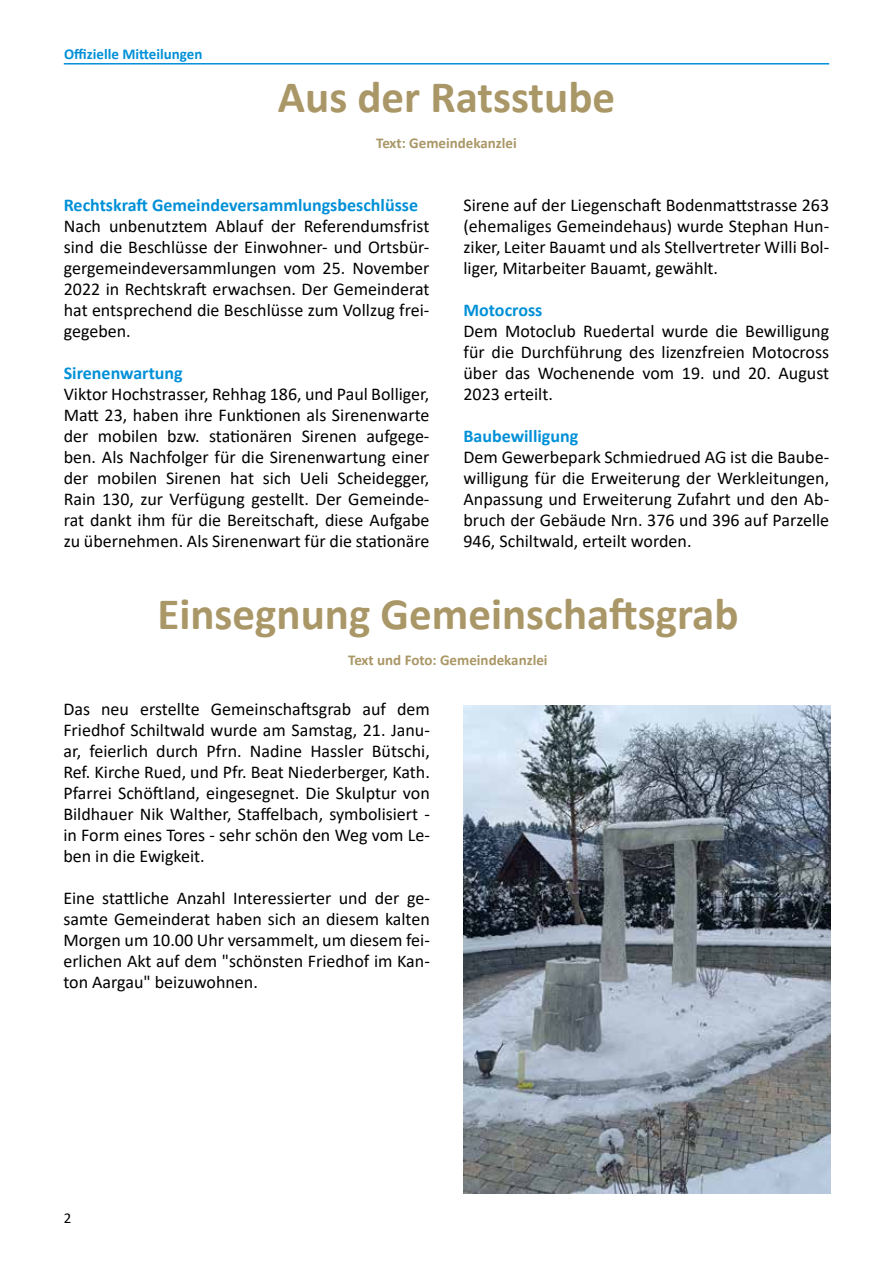
<style>
.page{position:relative;width:893px;height:1263px;background:#fff}
.page>*{position:absolute;margin:0;border:0;box-sizing:border-box;transform-origin:0 0}
.t1{font:700 45px "Calibri";color:#aa9767}
.t2{font:18px/21px "Calibri";color:#000;text-align:justify}
.t3{font:700 18px "Calibri";color:#0090d7}
.t4{font:700 15px "Calibri";color:#aa9767}
.t5{font:700 15px "Calibri";color:#0090d7}
.t6{font:15px "Calibri";color:#000}
</style>
<div class="page">
<hr style="left:64px;top:63px;width:765px;height:2px;background:#0090d7">
<img style="left:464px;top:705px;width:366px;height:489px">
<p class="t5" style="left:64px;top:44px;width:140px">Offizielle Mitteilungen</p>
<h1 class="t1" style="left:278px;top:65px;width:339px">Aus der Ratsstube</h1>
<p class="t4" style="left:376px;top:133px;width:142px">Text: Gemeindekanzlei</p>
<p class="t3" style="left:64px;top:192px;width:356px">Rechtskraft Gemeindeversammlungsbeschlüsse</p>
<p class="t2" style="left:64px;top:215px;width:367px">Nach unbenutztem Ablauf der Referendumsfrist sind die Beschlüsse der Einwohner- und Ortsbür&shy;gergemeindeversammlungen vom 25. November 2022 in Rechtskraft erwachsen. Der Gemeinderat hat entsprechend die Beschlüsse zum Vollzug frei&shy;gegeben.</p>
<p class="t3" style="left:64px;top:360px;width:121px">Sirenenwartung</p>
<p class="t2" style="left:64px;top:383px;width:367px">Viktor Hochstrasser, Rehhag 186, und Paul Bolliger, Matt 23, haben ihre Funktionen als Sirenenwarte der mobilen bzw. stationären Sirenen aufgege&shy;ben. Als Nachfolger für die Sirenenwartung einer der mobilen Sirenen hat sich Ueli Scheidegger, Rain 130, zur Verfügung gestellt. Der Gemeinde&shy;rat dankt ihm für die Bereitschaft, diese Aufgabe zu übernehmen. Als Sirenenwart für die stationäre</p>
<p class="t2" style="left:463px;top:194px;width:367px">Sirene auf der Liegenschaft Bodenmattstrasse 263 (ehemaliges Gemeindehaus) wurde Stephan Hun&shy;ziker, Leiter Bauamt und als Stellvertreter Willi Bol&shy;liger, Mitarbeiter Bauamt, gewählt.</p>
<p class="t3" style="left:463px;top:297px;width:80px">Motocross</p>
<p class="t2" style="left:463px;top:320px;width:367px">Dem Motoclub Ruedertal wurde die Bewilligung für die Durchführung des lizenzfreien Motocross über das Wochenende vom 19. und 20. August 2023 erteilt.</p>
<p class="t3" style="left:463px;top:423px;width:116px">Baubewilligung</p>
<p class="t2" style="left:463px;top:446px;width:367px">Dem Gewerbepark Schmiedrued AG ist die Baube&shy;willigung für die Erweiterung der Werkleitungen, Anpassung und Erweiterung Zufahrt und den Ab&shy;bruch der Gebäude Nrn. 376 und 396 auf Parzelle 946, Schiltwald, erteilt worden.</p>
<h1 class="t1" style="left:157px;top:582px;width:583px">Einsegnung Gemeinschaftsgrab</h1>
<p class="t4" style="left:348px;top:650px;width:201px">Text und Foto: Gemeindekanzlei</p>
<p class="t2" style="left:63px;top:698px;width:368px">Das neu erstellte Gemeinschaftsgrab auf dem Friedhof Schiltwald wurde am Samstag, 21. Janu&shy;ar, feierlich durch Pfrn. Nadine Hassler Bütschi, Ref. Kirche Rued, und Pfr. Beat Niederberger, Kath.<br>Pfarrei Schöftland, eingesegnet. Die Skulptur von Bildhauer Nik Walther, Staffelbach, symbolisiert - in Form eines Tores - sehr schön den Weg vom Le&shy;ben in die Ewigkeit.</p>
<p class="t2" style="left:63px;top:887px;width:368px">Eine stattliche Anzahl Interessierter und der ge&shy;samte Gemeinderat haben sich an diesem kalten Morgen um 10.00 Uhr versammelt, um diesem fei&shy;erlichen Akt auf dem "schönsten Friedhof im Kan&shy;ton Aargau" beizuwohnen.</p>
<p class="t6" style="left:64px;top:1208px;width:9px">2</p>
</div>
